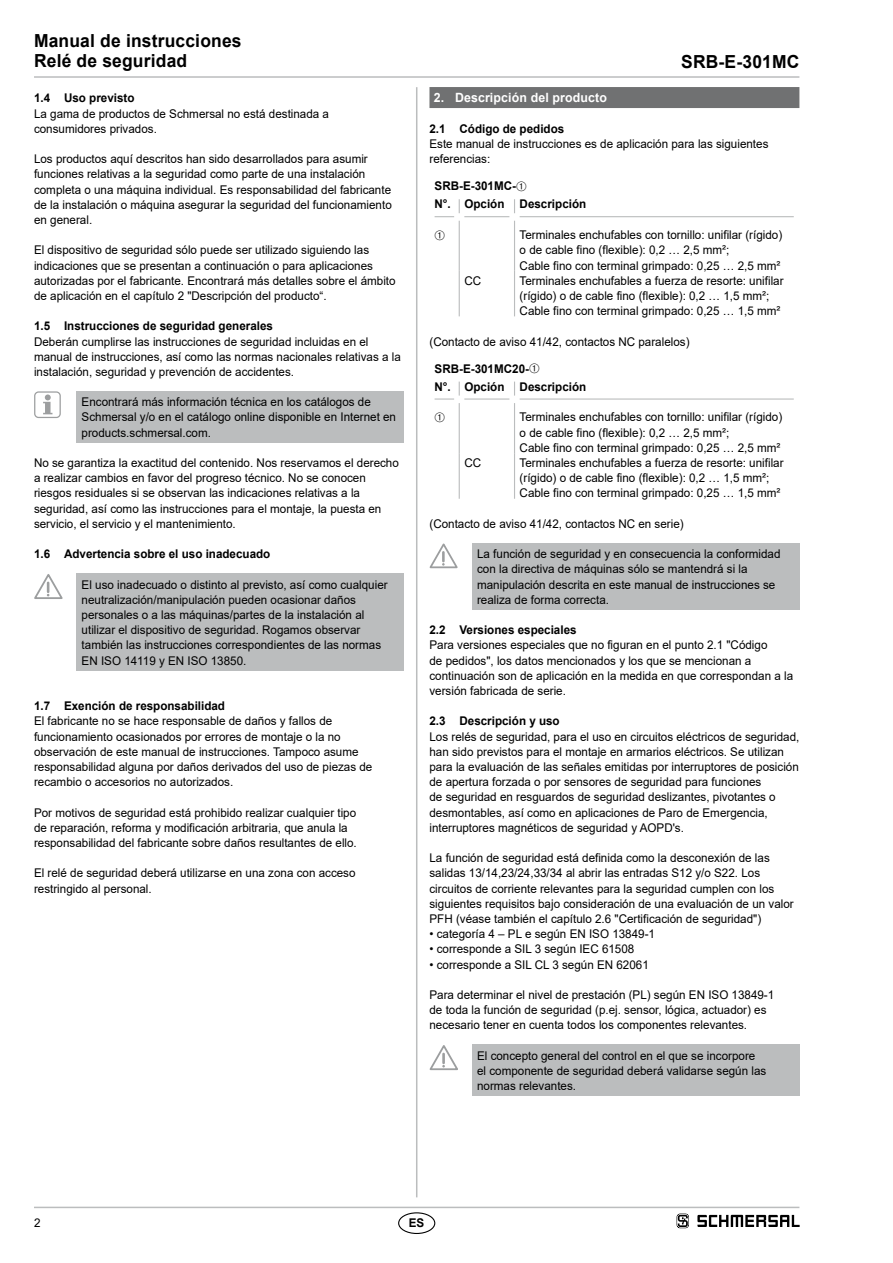
<style>
.page{position:relative;width:893px;height:1263px;background:#fff}
.page>*{position:absolute;margin:0;border:0;box-sizing:border-box;transform-origin:0 0}
.t1{font:700 18px/20.2px "Arial";letter-spacing:.01em;color:#000}
.t2{font:700 12.75px "Arial";letter-spacing:.01em;color:#fff}
.t3{font:12px/15.1px "Arial";color:#000}
.t4{font:700 12px/18px "Arial";color:#000}
</style>
<div class="page">
<hr style="left:34px;top:1207px;width:765px;height:1px;background:#bbbdbe">
<hr style="left:34px;top:76px;width:765px;height:2px;background:#bbbdbe">
<hr style="left:416px;top:87px;width:1px;height:1110px;background:#bbbdbe">
<div style="left:398px;top:1212px;width:37px;height:22px;border:1px solid #000;border-radius:50%"></div>
<div style="left:77px;top:391px;width:327px;height:52px;background:#bbbdbe"></div>
<svg style="left:43px;top:394px;width:9px;height:20px"></svg>
<div style="left:34px;top:391px;width:27px;height:27px;border:1px solid #9c9e9f;border-radius:4px"></div>
<div style="left:77px;top:574px;width:327px;height:97px;background:#bbbdbe"></div>
<svg style="left:34px;top:574px;width:29px;height:25px"></svg>
<div style="left:429px;top:87px;width:370px;height:21px;background:#707172"></div>
<svg style="left:435px;top:217px;width:19px;height:1px"></svg>
<svg style="left:459px;top:217px;width:50px;height:4px"></svg>
<svg style="left:514px;top:217px;width:280px;height:4px"></svg>
<hr style="left:459px;top:221px;width:1px;height:50px;background:#bbbdbe">
<hr style="left:514px;top:221px;width:1px;height:50px;background:#bbbdbe">
<hr style="left:459px;top:271px;width:1px;height:45px;background:#bbbdbe">
<hr style="left:514px;top:271px;width:1px;height:45px;background:#bbbdbe">
<svg style="left:434px;top:199px;width:86px;height:18px"></svg>
<hr style="left:464px;top:216px;width:45px;height:1px;background:#bbbdbe">
<hr style="left:520px;top:216px;width:274px;height:1px;background:#bbbdbe">
<hr style="left:459px;top:403px;width:1px;height:50px;background:#bbbdbe">
<hr style="left:514px;top:403px;width:1px;height:50px;background:#bbbdbe">
<hr style="left:459px;top:453px;width:1px;height:46px;background:#bbbdbe">
<hr style="left:514px;top:453px;width:1px;height:46px;background:#bbbdbe">
<svg style="left:434px;top:381px;width:86px;height:19px"></svg>
<hr style="left:464px;top:398px;width:45px;height:2px;background:#bbbdbe">
<hr style="left:520px;top:398px;width:274px;height:2px;background:#bbbdbe">
<div style="left:472px;top:543px;width:327px;height:67px;background:#bbbdbe"></div>
<svg style="left:429px;top:543px;width:29px;height:25px"></svg>
<div style="left:472px;top:1045px;width:327px;height:51px;background:#bbbdbe"></div>
<svg style="left:429px;top:1045px;width:29px;height:26px"></svg>
<svg style="left:677px;top:1213px;width:12px;height:15px"></svg>
<svg style="left:697px;top:1215px;width:102px;height:12px"></svg>
<h1 class="t1" style="left:34px;top:31px;width:209px">Manual de instrucciones<br>Relé de seguridad</h1>
<p class="t4" style="left:34px;top:89px;width:102px">1.4 Uso previsto</p>
<p class="t3" style="left:34px;top:106px;width:297px">La gama de productos de Schmersal no está destinada a consumidores privados.</p>
<p class="t3" style="left:34px;top:151px;width:359px">Los productos aquí descritos han sido desarrollados para asumir funciones relativas a la seguridad como parte de una instalación completa o una máquina individual. Es responsabilidad del fabricante de la instalación o máquina asegurar la seguridad del funcionamiento en general.</p>
<p class="t3" style="left:34px;top:242px;width:363px">El dispositivo de seguridad sólo puede ser utilizado siguiendo las indicaciones que se presentan a continuación o para aplicaciones autorizadas por el fabricante. Encontrará más detalles sobre el ámbito de aplicación en el capítulo 2 "Descripción del producto“.</p>
<p class="t4" style="left:34px;top:317px;width:240px">1.5 Instrucciones de seguridad generales</p>
<p class="t3" style="left:34px;top:334px;width:368px">Deberán cumplirse las instrucciones de seguridad incluidas en el manual de instrucciones, así como las normas nacionales relativas a la instalación, seguridad y prevención de accidentes.</p>
<p class="t3" style="left:82px;top:394px;width:316px">Encontrará más información técnica en los catálogos de<br>Schmersal y/o en el catálogo online disponible en Internet en products.schmersal.com.</p>
<p class="t3" style="left:34px;top:455px;width:366px">No se garantiza la exactitud del contenido. Nos reservamos el derecho a realizar cambios en favor del progreso técnico. No se conocen riesgos residuales si se observan las indicaciones relativas a la seguridad, así como las instrucciones para el montaje, la puesta en servicio, el servicio y el mantenimiento.</p>
<p class="t4" style="left:34px;top:545px;width:238px">1.6 Advertencia sobre el uso inadecuado</p>
<p class="t3" style="left:82px;top:577px;width:308px">El uso inadecuado o distinto al previsto, así como cualquier neutralización/manipulación pueden ocasionar daños personales o a las máquinas/partes de la instalación al utilizar el dispositivo de seguridad. Rogamos observar también las instrucciones correspondientes de las normas EN ISO 14119 y EN ISO 13850.</p>
<p class="t4" style="left:34px;top:697px;width:193px">1.7 Exención de responsabilidad</p>
<p class="t3" style="left:34px;top:713px;width:340px">El fabricante no se hace responsable de daños y fallos de funcionamiento ocasionados por errores de montaje o la no observación de este manual de instrucciones. Tampoco asume responsabilidad alguna por daños derivados del uso de piezas de recambio o accesorios no autorizados.</p>
<p class="t3" style="left:34px;top:805px;width:324px">Por motivos de seguridad está prohibido realizar cualquier tipo de reparación, reforma y modificación arbitraria, que anula la responsabilidad del fabricante sobre daños resultantes de ello.</p>
<p class="t3" style="left:34px;top:865px;width:323px">El relé de seguridad deberá utilizarse en una zona con acceso restringido al personal.</p>
<h1 class="t1" style="left:681px;top:52px;width:120px">SRB-E-301MC</h1>
<p class="t2" style="left:434px;top:89px;width:175px">2. Descripción del producto</p>
<p class="t4" style="left:429px;top:120px;width:136px">2.1 Código de pedidos</p>
<p class="t3" style="left:429px;top:136px;width:341px">Este manual de instrucciones es de aplicación para las siguientes referencias:</p>
<p class="t4" style="left:435px;top:177px;width:94px">SRB-E-301MC-➀<br>N°. Opción</p>
<p class="t4" style="left:520px;top:195px;width:68px">Descripción</p>
<p class="t3" style="left:520px;top:227px;width:264px">Terminales enchufables con tornillo: unifilar (rígido) o de cable fino (flexible): 0,2 … 2,5 mm²;<br>Cable fino con terminal grimpado: 0,25 … 2,5 mm²</p>
<p class="t3" style="left:464px;top:273px;width:18px">CC</p>
<p class="t3" style="left:520px;top:273px;width:265px">Terminales enchufables a fuerza de resorte: unifilar (rígido) o de cable fino (flexible): 0,2 … 1,5 mm²;<br>Cable fino con terminal grimpado: 0,25 … 1,5 mm²</p>
<p class="t3" style="left:429px;top:334px;width:262px">(Contacto de aviso 41/42, contactos NC paralelos)</p>
<p class="t4" style="left:435px;top:360px;width:107px">SRB-E-301MC20-➀<br>N°. Opción</p>
<p class="t4" style="left:520px;top:378px;width:68px">Descripción</p>
<p class="t3" style="left:520px;top:410px;width:264px">Terminales enchufables con tornillo: unifilar (rígido) o de cable fino (flexible): 0,2 … 2,5 mm²;<br>Cable fino con terminal grimpado: 0,25 … 2,5 mm²</p>
<p class="t3" style="left:464px;top:455px;width:18px">CC</p>
<p class="t3" style="left:520px;top:455px;width:265px">Terminales enchufables a fuerza de resorte: unifilar (rígido) o de cable fino (flexible): 0,2 … 1,5 mm²;<br>Cable fino con terminal grimpado: 0,25 … 1,5 mm²</p>
<p class="t3" style="left:429px;top:516px;width:256px">(Contacto de aviso 41/42, contactos NC en serie)</p>
<p class="t3" style="left:477px;top:546px;width:305px">La función de seguridad y en consecuencia la conformidad con la directiva de máquinas sólo se mantendrá si la manipulación descrita en este manual de instrucciones se realiza de forma correcta.</p>
<p class="t4" style="left:429px;top:621px;width:149px">2.2 Versiones especiales</p>
<p class="t3" style="left:429px;top:638px;width:365px">Para versiones especiales que no figuran en el punto 2.1 "Código<br>de pedidos", los datos mencionados y los que se mencionan a continuación son de aplicación en la medida en que correspondan a la versión fabricada de serie.</p>
<p class="t4" style="left:429px;top:712px;width:132px">2.3 Descripción y uso</p>
<p class="t3" style="left:429px;top:729px;width:371px">Los relés de seguridad, para el uso en circuitos eléctricos de seguridad, han sido previstos para el montaje en armarios eléctricos. Se utilizan para la evaluación de las señales emitidas por interruptores de posición de apertura forzada o por sensores de seguridad para funciones<br>de seguridad en resguardos de seguridad deslizantes, pivotantes o desmontables, así como en aplicaciones de Paro de Emergencia, interruptores magnéticos de seguridad y AOPD's.</p>
<p class="t3" style="left:429px;top:850px;width:366px">La función de seguridad está definida como la desconexión de las salidas 13/14,23/24,33/34 al abrir las entradas S12 y/o S22. Los circuitos de corriente relevantes para la seguridad cumplen con los siguientes requisitos bajo consideración de una evaluación de un valor PFH (véase también el capítulo 2.6 "Certificación de seguridad")</p>
<p class="t3" style="left:429px;top:926px;width:227px">• categoría 4 – PL e según EN ISO 13849-1</p>
<p class="t3" style="left:429px;top:941px;width:206px">• corresponde a SIL 3 según IEC 61508</p>
<p class="t3" style="left:429px;top:957px;width:221px">• corresponde a SIL CL 3 según EN 62061</p>
<p class="t3" style="left:429px;top:987px;width:346px">Para determinar el nivel de prestación (PL) según EN ISO 13849-1 de toda la función de seguridad (p.ej. sensor, lógica, actuador) es necesario tener en cuenta todos los componentes relevantes.</p>
<p class="t3" style="left:477px;top:1048px;width:291px">El concepto general del control en el que se incorpore el componente de seguridad deberá validarse según las normas relevantes.</p>
<p class="t3" style="left:34px;top:1215px;width:8px">2</p>
<p class="t4" style="left:409px;top:1214px;width:17px">ES</p>
</div>
